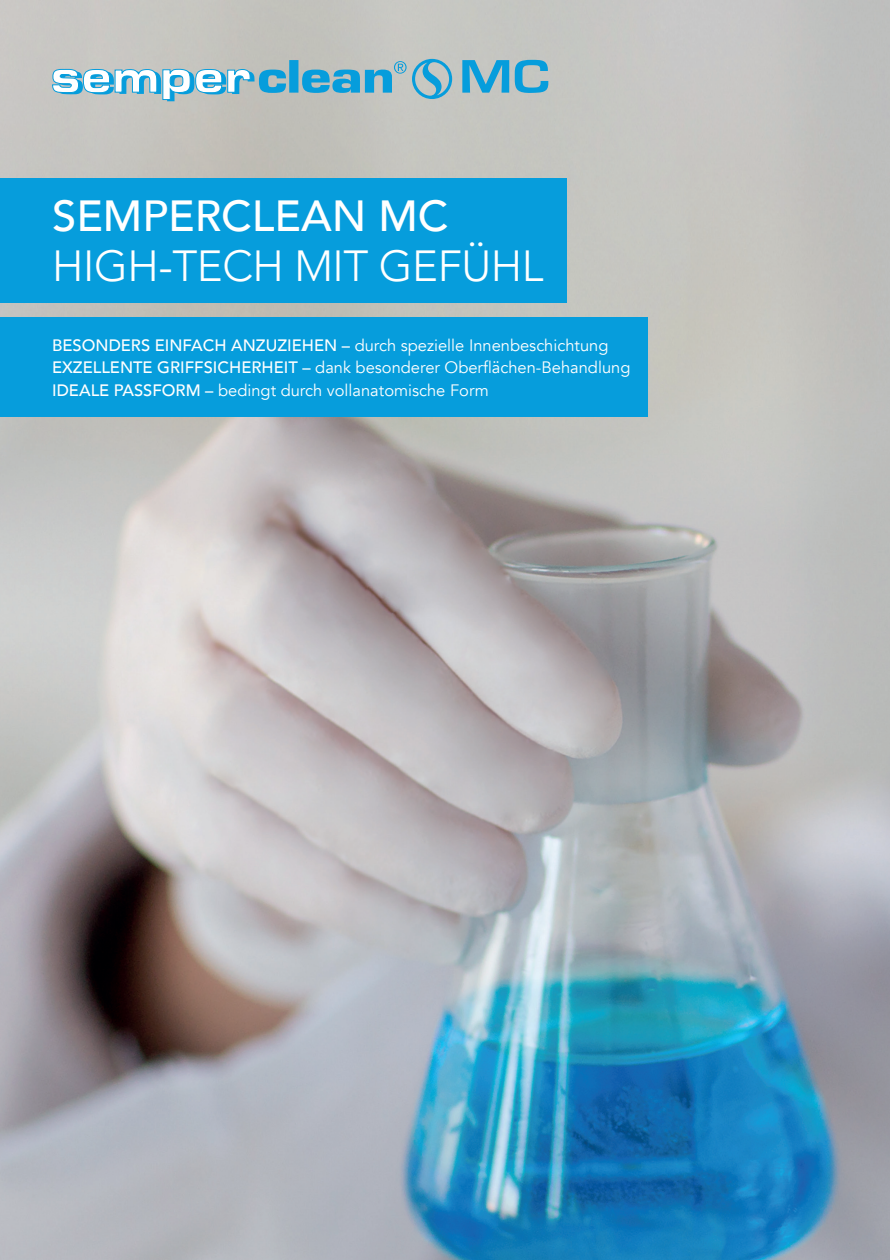
<style>
.page{position:relative;width:890px;height:1260px;background:#fff}
.page>*{position:absolute;margin:0;border:0;box-sizing:border-box;transform-origin:0 0}
.t1{font:300 43.5px "Avenir LT Com";letter-spacing:-.01em;color:#fff}
.t2{font:500 43.5px "Avenir LT Com";color:#fff}
.t3{font:600 43.35px "Eurostile";color:#069ddc;scale:1.24 1}
.t4{font:16.5px/22.5px "Avenir LT Com";color:#fff}
.s1{font-weight:500}
</style>
<div class="page">
<img style="left:0;top:0;width:890px;height:1260px">
<div style="left:0;top:178px;width:567px;height:125px;background:#069ddc"></div>
<div style="left:0;top:317px;width:647px;height:100px;background:#069ddc"></div>
<svg style="left:52px;top:55px;width:400px;height:60px;background:#a5c1c9"></svg>
<h2 class="t3" style="left:459px;top:50px;width:75px">MC</h2>
<h1 class="t2" style="left:52px;top:190px;width:398px">SEMPERCLEAN MC</h1>
<h1 class="t1" style="left:52px;top:240px;width:493px">HIGH-TECH MIT GEFÜHL</h1>
<p class="t4" style="left:52px;top:334px;width:580px"><span class="s1">BESONDERS EINFACH ANZUZIEHEN –</span> durch spezielle Innenbeschichtung<br><span class="s1">EXZELLENTE GRIFFSICHERHEIT –</span> dank besonderer Oberflächen-Behandlung<br><span class="s1">IDEALE PASSFORM –</span> bedingt durch vollanatomische Form</p>
</div>
